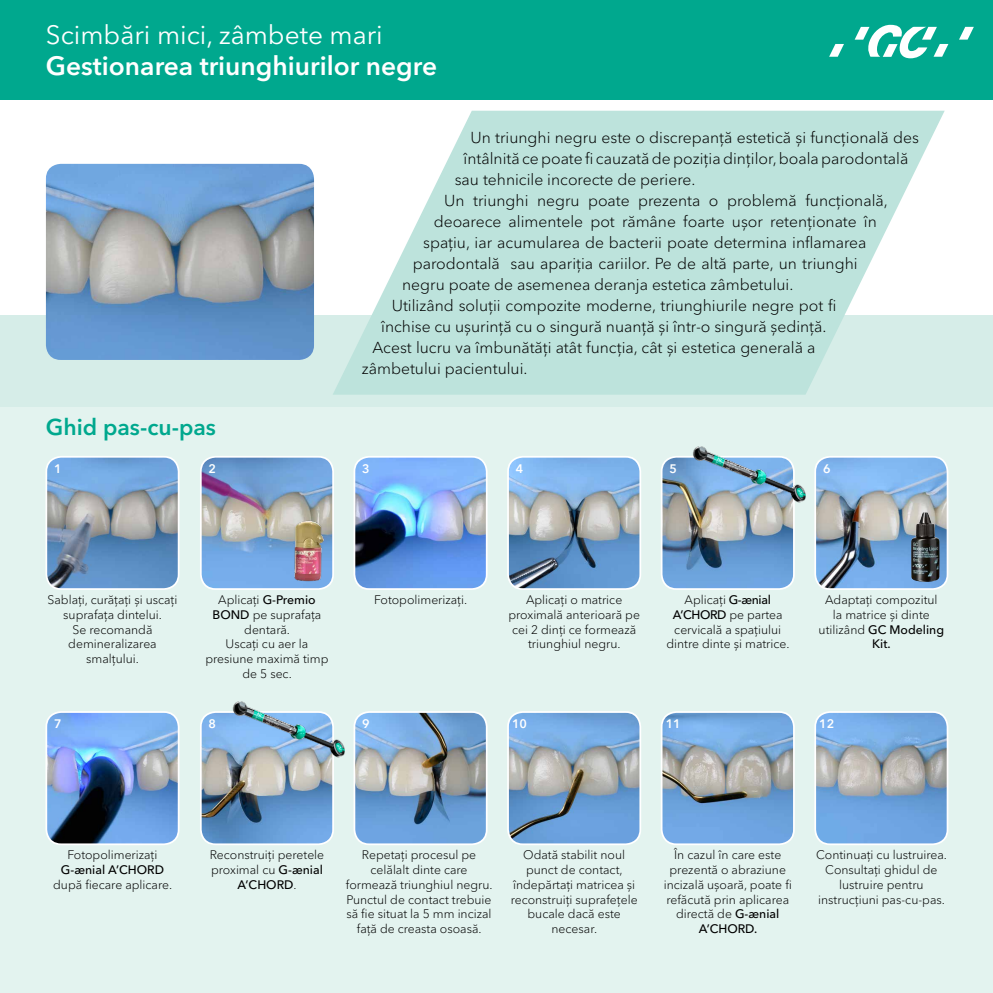
<style>
.page{position:relative;width:993px;height:993px;background:#fff}
.page>*{position:absolute;margin:0;border:0;box-sizing:border-box;transform-origin:0 0}
.t1{font:600 26.25px "Avenir Next Cyr";color:#fff}
.t2{font:26.25px "Avenir Next Cyr";color:#fff}
.t3{font:600 22.75px "Avenir Next Cyr";color:#00a88e}
.t4{font:300 15.75px "Avenir Next Cyr";color:#000}
.t5{font:300 12.25px/14.7px "Avenir Next Cyr";color:#000;text-align:center}
.t6{font:600 12.25px "Avenir Next Cyr";color:#fff}
.t7{font:500 12.25px "Avenir Next Cyr";color:#000}
.s1{font-weight:500}
</style>
<div class="page">
<div style="left:0;top:315px;width:992px;height:677px;background:#d6ede8"></div>
<div style="left:0;top:0;width:992px;height:99px;background:#00a88e"></div>
<svg style="left:959px;top:27px;width:14px;height:13px"></svg>
<svg style="left:854px;top:25px;width:94px;height:33px"></svg>
<svg style="left:829px;top:44px;width:14px;height:13px"></svg>
<img style="left:46px;top:164px;width:268px;height:196px">
<hr style="left:992px;top:407px;width:1px;height:585px;background:#e3f3ef">
<div style="left:0;top:407px;width:992px;height:585px;background:#e3f3ef"></div>
<img style="left:48px;top:456px;width:130px;height:133px">
<div style="left:45px;top:456px;width:134px;height:133px;border:2px solid #fff;border-radius:15px"></div>
<img style="left:202px;top:459px;width:131px;height:130px">
<div style="left:200px;top:456px;width:134px;height:133px;border:2px solid #fff;border-radius:15px"></div>
<img style="left:356px;top:456px;width:130px;height:133px">
<div style="left:353px;top:456px;width:134px;height:133px;border:2px solid #fff;border-radius:15px"></div>
<img style="left:509px;top:458px;width:131px;height:131px">
<div style="left:507px;top:456px;width:134px;height:133px;border:2px solid #fff;border-radius:15px"></div>
<img style="left:663px;top:459px;width:130px;height:130px">
<div style="left:660px;top:456px;width:134px;height:133px;border:2px solid #fff;border-radius:15px"></div>
<img style="left:816px;top:456px;width:131px;height:133px">
<div style="left:814px;top:456px;width:134px;height:133px;border:2px solid #fff;border-radius:15px"></div>
<img style="left:47px;top:713px;width:131px;height:131px">
<div style="left:45px;top:711px;width:134px;height:133px;border:2px solid #fff;border-radius:15px"></div>
<img style="left:201px;top:714px;width:132px;height:130px">
<div style="left:200px;top:711px;width:134px;height:133px;border:2px solid #fff;border-radius:15px"></div>
<img style="left:356px;top:713px;width:130px;height:131px">
<div style="left:353px;top:711px;width:134px;height:133px;border:2px solid #fff;border-radius:15px"></div>
<img style="left:509px;top:714px;width:131px;height:130px">
<div style="left:507px;top:711px;width:134px;height:133px;border:2px solid #fff;border-radius:15px"></div>
<img style="left:663px;top:713px;width:130px;height:131px">
<div style="left:660px;top:711px;width:134px;height:133px;border:2px solid #fff;border-radius:15px"></div>
<img style="left:816px;top:713px;width:131px;height:131px">
<div style="left:814px;top:711px;width:134px;height:133px;border:2px solid #fff;border-radius:15px"></div>
<img style="left:292px;top:519px;width:33px;height:63px">
<img style="left:910px;top:512px;width:29px;height:70px">
<img style="left:227px;top:701px;width:118px;height:63px">
<img style="left:687px;top:446px;width:119px;height:63px">
<svg style="left:333px;top:111px;width:611px;height:283px;fill:#bde3dc"></svg>
<h1 class="t2" style="left:46px;top:19px;width:338px">Scimbări mici, zâmbete mari</h1>
<h1 class="t1" style="left:46px;top:50px;width:392px">Gestionarea triunghiurilor negre</h1>
<h2 class="t3" style="left:46px;top:413px;width:172px">Ghid pas-cu-pas</h2>
<p class="t4" style="left:470px;top:128px;width:450px">Un triunghi negru este o discrepanță estetică și funcțională des</p>
<p class="t4" style="left:463px;top:149px;width:446px">întâlnită ce poate fi cauzată de poziția dinților, boala parodontală</p>
<p class="t4" style="left:454px;top:170px;width:242px">sau tehnicile incorecte de periere.</p>
<p class="t4" style="left:444px;top:191px;width:445px">Un triunghi negru poate prezenta o problemă funcțională,</p>
<p class="t4" style="left:433px;top:212px;width:444px">deoarece alimentele pot rămâne foarte ușor retenționate în</p>
<p class="t4" style="left:423px;top:233px;width:444px">spațiu, iar acumularea de bacterii poate determina inflamarea</p>
<p class="t4" style="left:412px;top:254px;width:446px">parodontală sau apariția cariilor. Pe de altă parte, un triunghi</p>
<p class="t4" style="left:402px;top:275px;width:392px">negru poate de asemenea deranja estetica zâmbetului.</p>
<p class="t4" style="left:391px;top:296px;width:446px">Utilizând soluții compozite moderne, triunghiurile negre pot fi</p>
<p class="t4" style="left:381px;top:317px;width:446px">închise cu ușurință cu o singură nuanță și într-o singură ședință.</p>
<p class="t4" style="left:372px;top:338px;width:444px">Acest lucru va îmbunătăți atât funcția, cât și estetica generală a</p>
<p class="t4" style="left:362px;top:359px;width:167px">zâmbetului pacientului.</p>
<p class="t6" style="left:54px;top:461px;width:9px">1</p>
<p class="t6" style="left:208px;top:461px;width:9px">2</p>
<p class="t6" style="left:362px;top:461px;width:9px">3</p>
<p class="t6" style="left:515px;top:461px;width:9px">4</p>
<p class="t6" style="left:669px;top:461px;width:9px">5</p>
<p class="t6" style="left:822px;top:461px;width:9px">6</p>
<p class="t5" style="left:48px;top:592px;width:131px">Sablați, curățați și uscați suprafața dintelui.<br>Se recomandă demineralizarea smalțului.</p>
<p class="t5" style="left:205px;top:592px;width:125px">Aplicați <span class="s1">G-Premio<br>BOND</span> pe suprafața dentară.<br>Uscați cu aer la presiune maximă timp de 5 sec.</p>
<p class="t5" style="left:374px;top:592px;width:94px">Fotopolimerizați.</p>
<p class="t5" style="left:508px;top:592px;width:133px">Aplicați o matrice proximală anterioară pe cei 2 dinți ce formează triunghiul negru.</p>
<p class="t5" style="left:666px;top:592px;width:125px">Aplicați <span class="s1">G-ænial<br>A’CHORD</span> pe partea cervicală a spațiului dintre dinte și matrice.</p>
<p class="t5" style="left:818px;top:592px;width:127px">Adaptați compozitul<br>la matrice și dinte utilizând <span class="s1">GC Modeling<br>Kit.</span></p>
<p class="t6" style="left:54px;top:716px;width:9px">7</p>
<p class="t6" style="left:208px;top:716px;width:9px">8</p>
<p class="t6" style="left:362px;top:716px;width:9px">9</p>
<p class="t6" style="left:512px;top:716px;width:16px">10</p>
<p class="t6" style="left:665px;top:716px;width:16px">11</p>
<p class="t6" style="left:819px;top:716px;width:16px">12</p>
<p class="t5" style="left:68px;top:847px;width:91px">Fotopolimerizați</p>
<p class="t7" style="left:61px;top:862px;width:104px">G-ænial A’CHORD</p>
<p class="t5" style="left:53px;top:876px;width:120px">după fiecare aplicare.</p>
<p class="t5" style="left:210px;top:847px;width:116px">Reconstruiți peretele proximal cu <span class="s1">G-ænial<br>A’CHORD</span>.</p>
<p class="t5" style="left:346px;top:847px;width:148px">Repetați procesul pe celălalt dinte care formează triunghiul negru.<br>Punctul de contact trebuie să fie situat la 5 mm incizal față de creasta osoasă.</p>
<p class="t5" style="left:510px;top:847px;width:128px">Odată stabilit noul punct de contact, îndepărtați matricea și reconstruiți suprafețele bucale dacă este necesar.</p>
<p class="t5" style="left:663px;top:847px;width:129px">În cazul în care este prezentă o abraziune incizală ușoară, poate fi refăcută prin aplicarea directă de <span class="s1">G-ænial<br>A’CHORD.</span></p>
<p class="t5" style="left:815px;top:847px;width:132px">Continuați cu lustruirea.<br>Consultați ghidul de lustruire pentru instrucțiuni pas-cu-pas.</p>
</div>
